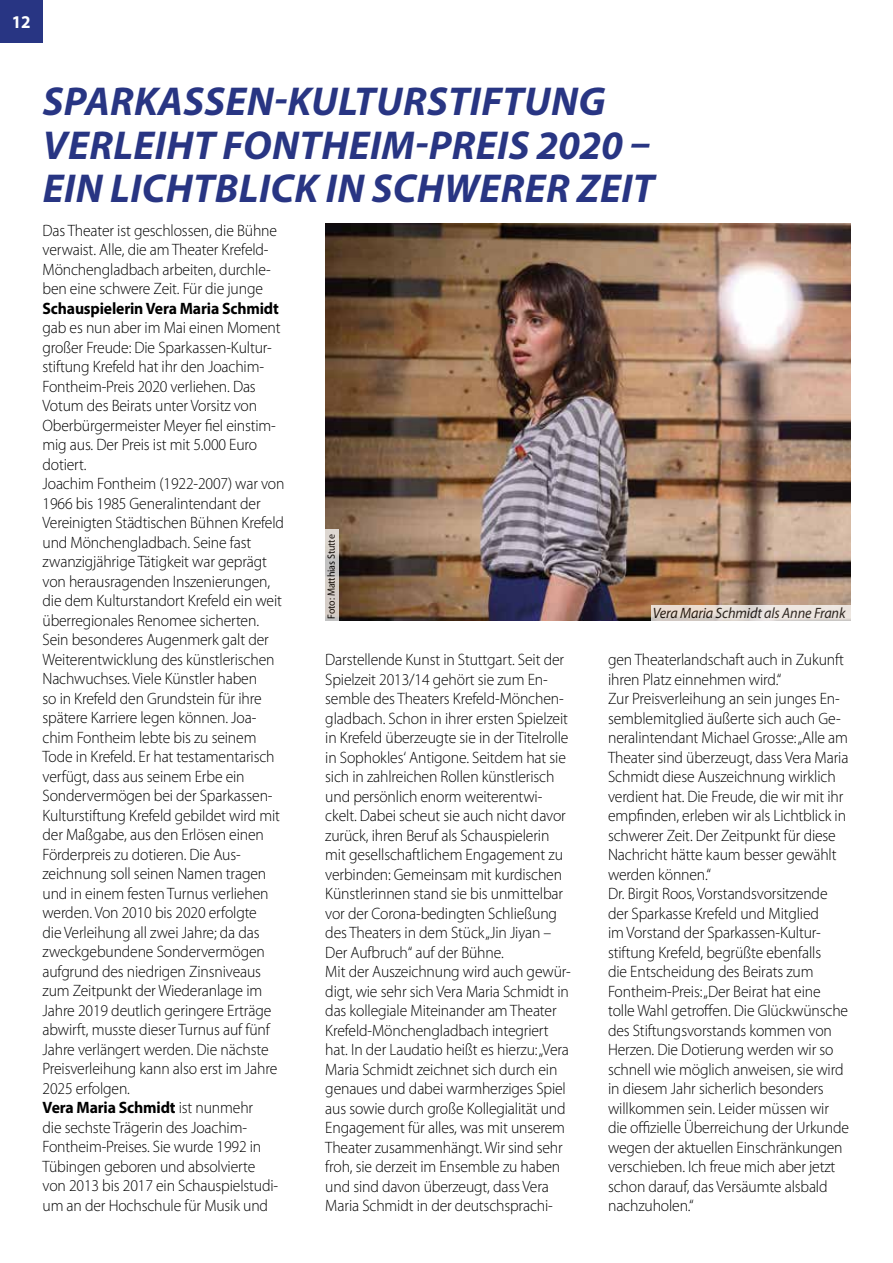
<style>
.page{position:relative;width:893px;height:1263px;background:#fff}
.page>*{position:absolute;margin:0;border:0;box-sizing:border-box;transform-origin:0 0}
.t1{font:italic 700 40.5px/43.5px "Myriad Pro";letter-spacing:.01em;color:#283583}
.t2{font:700 18px "Myriad Pro";color:#fff;scale:.95 1}
.t3{font:300 16.5px/19.5px "Myriad Pro";letter-spacing:-.01em;color:#000;scale:.95 1}
.t4{font:700 16.5px "Myriad Pro";letter-spacing:-.01em;color:#000;scale:.95 1}
.t5{font:italic 15px "Myriad Pro";letter-spacing:-.01em;color:#000;scale:.95 1}
.t6{font:10.5px "Myriad Pro";letter-spacing:-.01em;color:#000;scale:.95 1}
.s1{font-weight:700}
</style>
<div class="page">
<div style="left:0;top:0;width:43px;height:43px;background:#283583"></div>
<img style="left:325px;top:223px;width:525px;height:398px">
<svg style="left:325px;top:529px;width:14px;height:92px"></svg>
<svg style="left:651px;top:605px;width:199px;height:16px;background:#e5ddd7"></svg>
<p class="t2" style="left:12px;top:10px;width:21px">12</p>
<h1 class="t1" style="left:43px;top:79px;width:613px">SPARKASSEN-KULTURSTIFTUNG<br>VERLEIHT FONTHEIM-PREIS 2020 –<br>EIN LICHTBLICK IN SCHWERER ZEIT</h1>
<p class="t3" style="left:43px;top:220px;width:248px">Das Theater ist geschlossen, die Bühne verwaist. Alle, die am Theater Krefeld-Mönchengladbach arbeiten, durchle&shy;ben eine schwere Zeit. Für die junge</p>
<p class="t4" style="left:43px;top:297px;width:250px">Schauspielerin Vera Maria Schmidt</p>
<p class="t3" style="left:43px;top:318px;width:256px">gab es nun aber im Mai einen Moment großer Freude: Die Sparkassen-Kultur&shy;stiftung Krefeld hat ihr den Joachim-Fontheim-Preis 2020 verliehen. Das Votum des Beirats unter Vorsitz von Oberbürgermeister Meyer fiel einstim&shy;mig aus. Der Preis ist mit 5.000 Euro dotiert.<br>Joachim Fontheim (1922-2007) war von 1966 bis 1985 Generalintendant der Vereinigten Städtischen Bühnen Krefeld und Mönchengladbach. Seine fast zwanzigjährige Tätigkeit war geprägt von herausragenden Inszenierungen, die dem Kulturstandort Krefeld ein weit überregionales Renomee sicherten.<br>Sein besonderes Augenmerk galt der Weiterentwicklung des künstlerischen Nachwuchses. Viele Künstler haben<br>so in Krefeld den Grundstein für ihre spätere Karriere legen können. Joa&shy;chim Fontheim lebte bis zu seinem Tode in Krefeld. Er hat testamentarisch verfügt, dass aus seinem Erbe ein Sondervermögen bei der Sparkassen-Kulturstiftung Krefeld gebildet wird mit der Maßgabe, aus den Erlösen einen Förderpreis zu dotieren. Die Aus&shy;zeichnung soll seinen Namen tragen und in einem festen Turnus verliehen werden. Von 2010 bis 2020 erfolgte<br>die Verleihung all zwei Jahre; da das zweckgebundene Sondervermögen aufgrund des niedrigen Zinsniveaus zum Zeitpunkt der Wiederanlage im Jahre 2019 deutlich geringere Erträge abwirft, musste dieser Turnus auf fünf Jahre verlängert werden. Die nächste Preisverleihung kann also erst im Jahre 2025 erfolgen.<br><span class="s1">Vera Maria Schmidt</span> ist nunmehr<br>die sechste Trägerin des Joachim-Fontheim-Preises. Sie wurde 1992 in Tübingen geboren und absolvierte<br>von 2013 bis 2017 ein Schauspielstudi&shy;um an der Hochschule für Musik und</p>
<p class="t6" style="left:325px;top:619px;width:90px;rotate:-90deg">Foto: Matthias Stutte</p>
<p class="t5" style="left:653px;top:604px;width:205px">Vera Maria Schmidt als Anne Frank</p>
<p class="t3" style="left:325px;top:650px;width:260px">Darstellende Kunst in Stuttgart. Seit der Spielzeit 2013/14 gehört sie zum En&shy;semble des Theaters Krefeld-Mönchen&shy;gladbach. Schon in ihrer ersten Spielzeit in Krefeld überzeugte sie in der Titelrolle in Sophokles‘ Antigone. Seitdem hat sie sich in zahlreichen Rollen künstlerisch und persönlich enorm weiterentwi&shy;ckelt. Dabei scheut sie auch nicht davor zurück, ihren Beruf als Schauspielerin mit gesellschaftlichem Engagement zu verbinden: Gemeinsam mit kurdischen Künstlerinnen stand sie bis unmittelbar vor der Corona-bedingten Schließung des Theaters in dem Stück „Jin Jiyan – Der Aufbruch“ auf der Bühne.<br>Mit der Auszeichnung wird auch gewür&shy;digt, wie sehr sich Vera Maria Schmidt in das kollegiale Miteinander am Theater Krefeld-Mönchengladbach integriert hat. In der Laudatio heißt es hierzu: „Vera Maria Schmidt zeichnet sich durch ein genaues und dabei warmherziges Spiel aus sowie durch große Kollegialität und Engagement für alles, was mit unserem Theater zusammenhängt. Wir sind sehr froh, sie derzeit im Ensemble zu haben und sind davon überzeugt, dass Vera Maria Schmidt in der deutschsprachi-</p>
<p class="t3" style="left:608px;top:650px;width:255px">gen Theaterlandschaft auch in Zukunft ihren Platz einnehmen wird.“<br>Zur Preisverleihung an sein junges En&shy;semblemitglied äußerte sich auch Ge&shy;neralintendant Michael Grosse: „Alle am Theater sind überzeugt, dass Vera Maria Schmidt diese Auszeichnung wirklich verdient hat. Die Freude, die wir mit ihr empfinden, erleben wir als Lichtblick in schwerer Zeit. Der Zeitpunkt für diese Nachricht hätte kaum besser gewählt werden können.“<br>Dr. Birgit Roos, Vorstandsvorsitzende der Sparkasse Krefeld und Mitglied<br>im Vorstand der Sparkassen-Kultur&shy;stiftung Krefeld, begrüßte ebenfalls<br>die Entscheidung des Beirats zum Fontheim-Preis: „Der Beirat hat eine tolle Wahl getroffen. Die Glückwünsche des Stiftungsvorstands kommen von Herzen. Die Dotierung werden wir so schnell wie möglich anweisen, sie wird in diesem Jahr sicherlich besonders willkommen sein. Leider müssen wir die offizielle Überreichung der Urkunde wegen der aktuellen Einschränkungen verschieben. Ich freue mich aber jetzt schon darauf, das Versäumte alsbald nachzuholen.“</p>
</div>
